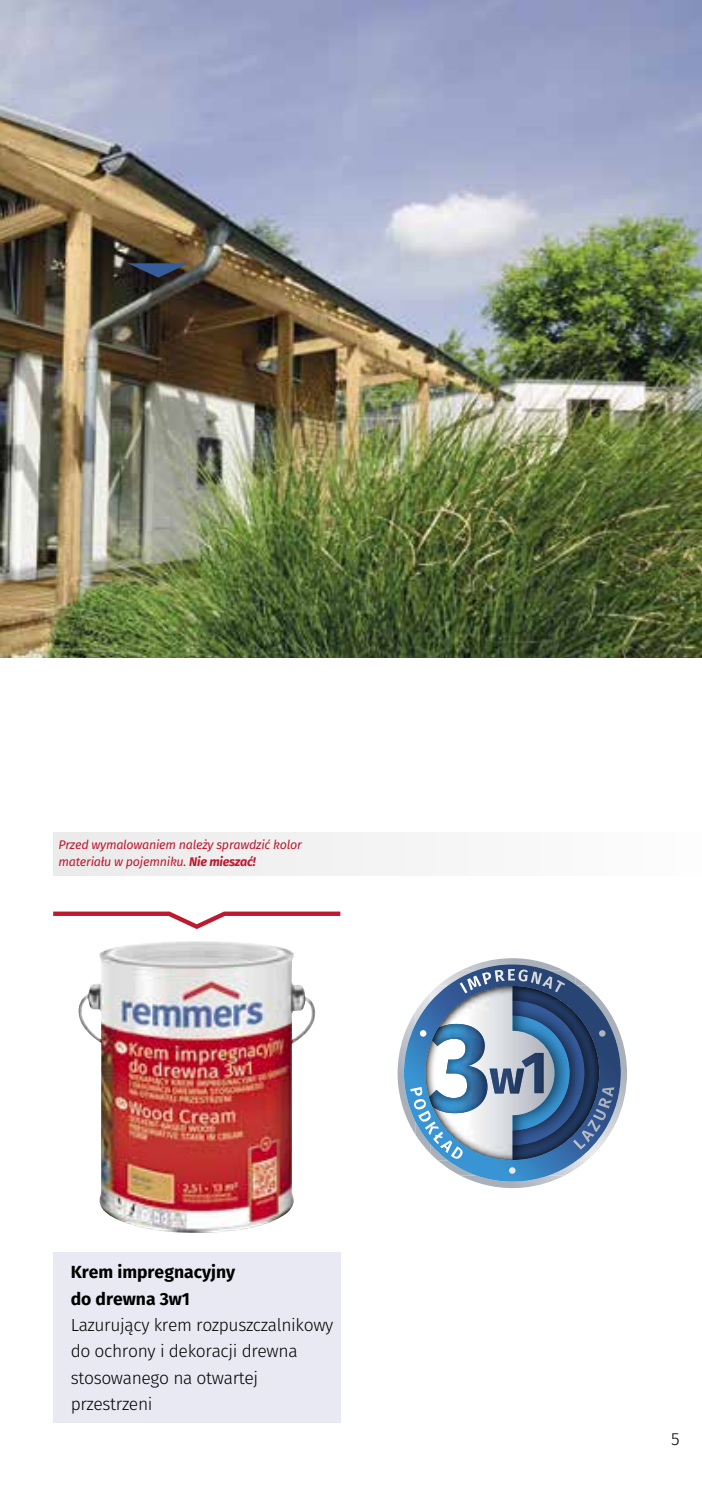
<style>
.page{position:relative;width:702px;height:1489px;background:#fff}
.page>*{position:absolute;margin:0;border:0;box-sizing:border-box;transform-origin:0 0}
.t1{font:300 17.5px/26.2px "Fira Sans";letter-spacing:-.02em;color:#000}
.t2{font:700 17.5px/26.2px "Fira Sans";color:#000}
.t3{font:italic 12.5px/17.5px "Fira Sans";letter-spacing:-.02em;color:#bd192f}
.s1{font-weight:700}
</style>
<div class="page">
<div style="left:53px;top:1252px;width:287px;height:170px;background:#e8e9f2"></div>
<div style="left:53px;top:832px;width:649px;height:43px;background:#f4f4f4"></div>
<svg style="left:53px;top:911px;width:287px;height:18px"></svg>
<img style="left:0;top:0;width:702px;height:657px">
<svg style="left:404px;top:1028px;width:202px;height:153px"></svg>
<img style="left:432px;top:1140px;width:124px;height:19px">
<svg style="left:407px;top:958px;width:220px;height:182px"></svg>
<img style="left:78px;top:941px;width:237px;height:291px">
<svg style="left:128px;top:263px;width:61px;height:14px"></svg>
<p class="t3" style="left:58px;top:835px;width:245px">Przed wymalowaniem należy sprawdzić kolor materiału w pojemniku. <span class="s1">Nie mieszać!</span></p>
<p class="t2" style="left:71px;top:1259px;width:166px">Krem impregnacyjny do drewna 3w1</p>
<p class="t1" style="left:71px;top:1311px;width:264px">Lazurujący krem rozpuszczalnikowy do ochrony i dekoracji drewna stosowanego na otwartej przestrzeni</p>
<p class="t1" style="left:671px;top:1425px;width:10px">5</p>
</div>
